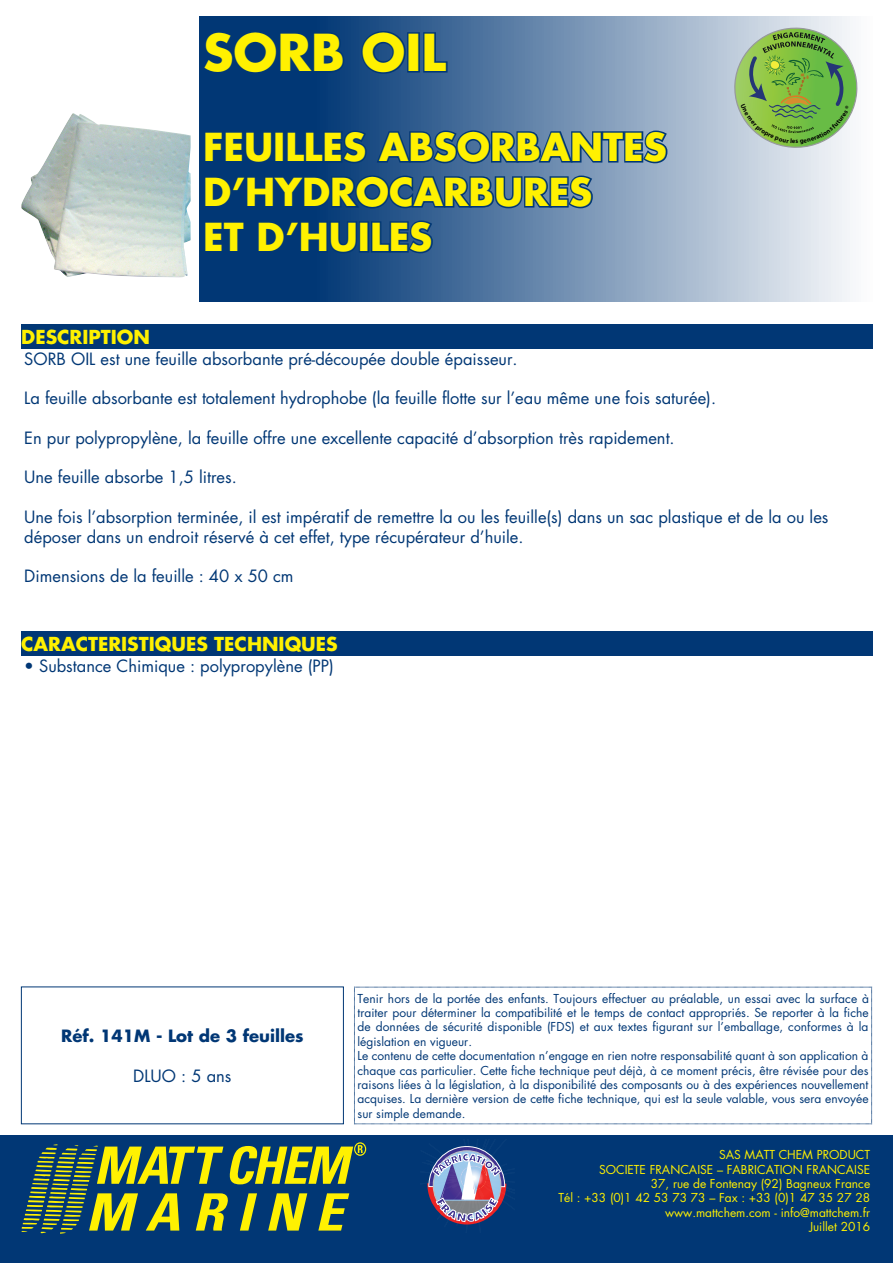
<style>
.page{position:relative;width:893px;height:1263px;background:#fff}
.page>*{position:absolute;margin:0;border:0;box-sizing:border-box;transform-origin:0 0}
.t1{font:700 49.5px "Futura";color:#fff101}
.t2{font:700 37.5px/45px "Futura";color:#fff101}
.t3{font:700 18.75px "Futura";color:#fff101}
.t4{font:16.5px/19.8px "Futura";color:#013775}
.t5{font:700 16.5px "Futura";color:#013775}
.t6{font:12px/14.4px "Futura";color:#013775}
.t7{font:12px/14.4px "Futura";color:#fff101;text-align:right}
</style>
<div class="page">
<svg style="left:199px;top:16px;width:651px;height:286px;background:#718fb2"></svg>
<div style="left:0;top:1135px;width:893px;height:128px;background:#013775"></div>
<svg style="left:21px;top:1142px;width:345px;height:92px"></svg>
<div style="left:201px;top:29px;width:145px;height:46px;background:#013775"></div>
<svg style="left:360px;top:29px;width:47px;height:46px;background:#174881"></svg>
<div style="left:407px;top:32px;width:13px;height:41px;border:3px solid #013775"></div>
<svg style="left:422px;top:31px;width:27px;height:43px"></svg>
<svg style="left:202px;top:123px;width:467px;height:87px;background:#2c598c"></svg>
<svg style="left:202px;top:220px;width:44px;height:34px"></svg>
<svg style="left:256px;top:219px;width:104px;height:36px;background:#033976"></svg>
<div style="left:359px;top:221px;width:10px;height:32px;border:3px solid #013775"></div>
<svg style="left:369px;top:219px;width:66px;height:36px;background:#174881"></svg>
<img style="left:21px;top:113px;width:170px;height:164px">
<div style="left:21px;top:987px;width:323px;height:137px;border:1px solid #013775"></div>
<svg style="left:354px;top:987px;width:518px;height:137px"></svg>
<div style="left:21px;top:324px;width:852px;height:25px;background:#013775"></div>
<div style="left:21px;top:631px;width:852px;height:25px;background:#013775"></div>
<svg style="left:733px;top:26px;width:125px;height:123px;background:#8ebb70"></svg>
<svg style="left:427px;top:1146px;width:80px;height:79px"></svg>
<h1 class="t1" style="left:203px;top:18px;width:244px">SORB OIL</h1>
<h3 class="t3" style="left:21px;top:324px;width:130px">DESCRIPTION</h3>
<h2 class="t2" style="left:203px;top:123px;width:465px">FEUILLES ABSORBANTES<br>D’HYDROCARBURES<br>ET D’HUILES</h2>
<h3 class="t4" style="left:24px;top:348px;width:495px">SORB OIL est une feuille absorbante pré-découpée double épaisseur.</h3>
<h3 class="t4" style="left:24px;top:388px;width:693px">La feuille absorbante est totalement hydrophobe (la feuille flotte sur l’eau même une fois saturée).</h3>
<h3 class="t4" style="left:24px;top:428px;width:652px">En pur polypropylène, la feuille offre une excellente capacité d’absorption très rapidement.</h3>
<h3 class="t4" style="left:24px;top:467px;width:214px">Une feuille absorbe 1,5 litres.</h3>
<h3 class="t4" style="left:24px;top:507px;width:806px">Une fois l’absorption terminée, il est impératif de remettre la ou les feuille(s) dans un sac plastique et de la ou les déposer dans un endroit réservé à cet effet, type récupérateur d’huile.</h3>
<h3 class="t4" style="left:24px;top:566px;width:271px">Dimensions de la feuille : 40 x 50 cm</h3>
<h3 class="t3" style="left:21px;top:631px;width:318px">CARACTERISTIQUES TECHNIQUES</h3>
<h3 class="t4" style="left:24px;top:656px;width:311px">• Substance Chimique : polypropylène (PP)</h3>
<h3 class="t5" style="left:61px;top:1024px;width:244px">Réf. 141M - Lot de 3 feuilles</h3>
<h3 class="t4" style="left:133px;top:1065px;width:100px">DLUO : 5 ans</h3>
<p class="t6" style="left:358px;top:991px;width:513px">Tenir hors de la portée des enfants. Toujours effectuer au préalable, un essai avec la surface à traiter pour déterminer la compatibilité et le temps de contact appropriés. Se reporter à la fiche de données de sécurité disponible (FDS) et aux textes figurant sur l’emballage, conformes à la législation en vigueur.<br>Le contenu de cette documentation n’engage en rien notre responsabilité quant à son application à chaque cas particulier. Cette fiche technique peut déjà, à ce moment précis, être révisée pour des raisons liées à la législation, à la disponibilité des composants ou à des expériences nouvellement acquises. La dernière version de cette fiche technique, qui est la seule valable, vous sera envoyée sur simple demande.</p>
<p class="t7" style="left:558px;top:1147px;width:313px">SAS MATT CHEM PRODUCT<br>SOCIETE FRANCAISE – FABRICATION FRANCAISE<br>37, rue de Fontenay (92) Bagneux France<br>Tél : +33 (0)1 42 53 73 73 – Fax : +33 (0)1 47 35 27 28 www.mattchem.com - info@mattchem.fr<br>Juillet 2016</p>
</div>
